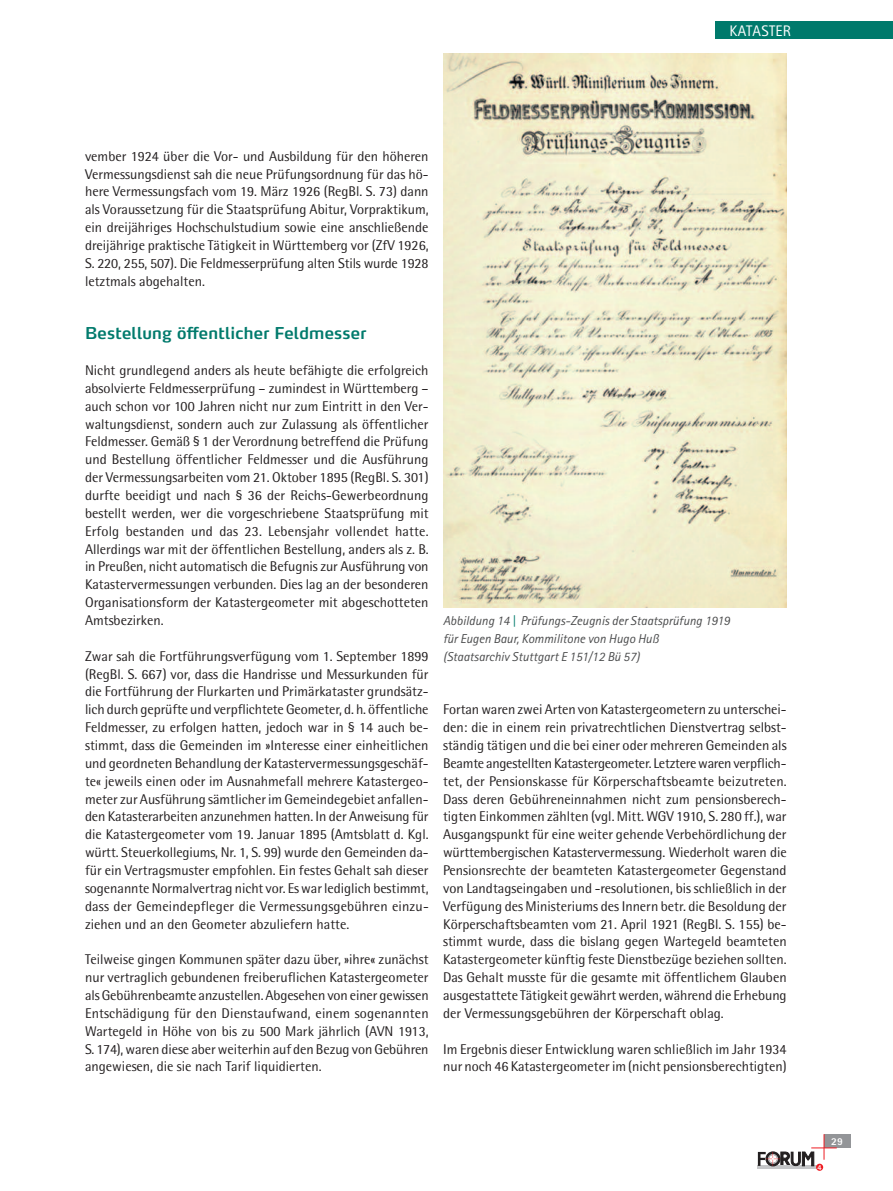
<style>
.page{position:relative;width:893px;height:1191px;background:#fff}
.page>*{position:absolute;margin:0;border:0;box-sizing:border-box;transform-origin:0 0}
.t1{font:600 16.2px "Max";letter-spacing:.01em;color:#007a6c}
.t2{font:15.3px "Rotis Sans Serif";letter-spacing:.02em;color:#fff}
.t3{font:14.1px/17.9px "Rotis Semi Sans";color:#231f20;text-align:justify}
.t4{font:italic 12.9px/17.9px "Rotis Sans Serif";color:#4b4c4d}
.t5{font:800 10.5px "Rotis Sans Serif";color:#fff}
.t6{font:800 7.5px "Rotis Sans Serif";color:#fff}
.s1{color:#007a6c}
</style>
<div class="page">
<div style="left:824px;top:1134px;width:26px;height:14px;background:#939598"></div>
<hr style="left:758px;top:1165px;width:60px;height:3px;background:#c5c6c8">
<div style="left:816px;top:1163px;width:7px;height:7px;background:#ee1d23;border-radius:50%"></div>
<svg style="left:758px;top:1134px;width:79px;height:32px"></svg>
<div style="left:715px;top:21px;width:178px;height:18px;background:#007a6c"></div>
<img style="left:443px;top:54px;width:344px;height:553px">
<p class="t2" style="left:729px;top:25px;width:63px">KATASTER</p>
<p class="t3" style="left:85px;top:148px;width:345px">vember 1924 über die Vor- und Ausbildung für den höheren Vermessungsdienst sah die neue Prüfungsordnung für das hö&shy;here Vermessungsfach vom 19. März 1926 (RegBl. S. 73) dann als Voraussetzung für die Staatsprüfung Abitur, Vorpraktikum, ein dreijähriges Hochschulstudium sowie eine anschließende dreijährige praktische Tätigkeit in Württemberg vor (ZfV 1926, S. 220, 255, 507). Die Feldmesserprüfung alten Stils wurde 1928 letztmals abgehalten.</p>
<p class="t1" style="left:85px;top:327px;width:283px">Bestellung öffentlicher Feldmesser</p>
<p class="t3" style="left:85px;top:363px;width:345px">Nicht grundlegend anders als heute befähigte die erfolgreich absolvierte Feldmesserprüfung – zumindest in Württemberg – auch schon vor 100 Jahren nicht nur zum Eintritt in den Ver&shy;waltungsdienst, sondern auch zur Zulassung als öffentlicher Feldmesser. Gemäß § 1 der Verordnung betreffend die Prüfung und Bestellung öffentlicher Feldmesser und die Ausführung der Vermessungsarbeiten vom 21. Oktober 1895 (RegBl. S. 301) durfte beeidigt und nach § 36 der Reichs-Gewerbeordnung bestellt werden, wer die vorgeschriebene Staatsprüfung mit Erfolg bestanden und das 23. Lebensjahr vollendet hatte.<br>Allerdings war mit der öffentlichen Bestellung, anders als z. B. in Preußen, nicht automatisch die Befugnis zur Ausführung von Katastervermessungen verbunden. Dies lag an der besonderen Organisationsform der Katastergeometer mit abgeschotteten Amtsbezirken.</p>
<p class="t3" style="left:85px;top:648px;width:345px">Zwar sah die Fortführungsverfügung vom 1. September 1899 (RegBl. S. 667) vor, dass die Handrisse und Messurkunden für die Fortführung der Flurkarten und Primärkataster grundsätz&shy;lich durch geprüfte und verpflichtete Geometer, d. h. öffentliche Feldmesser, zu erfolgen hatten, jedoch war in § 14 auch be&shy;stimmt, dass die Gemeinden im »Interesse einer einheitlichen und geordneten Behandlung der Katastervermessungsgeschäf&shy;te« jeweils einen oder im Ausnahmefall mehrere Katastergeo&shy;meter zur Ausführung sämtlicher im Gemeindegebiet anfallen&shy;den Katasterarbeiten anzunehmen hatten. In der Anweisung für die Katastergeometer vom 19. Januar 1895 (Amtsblatt d. Kgl. württ. Steuerkollegiums, Nr. 1, S. 99) wurde den Gemeinden da&shy;für ein Vertragsmuster empfohlen. Ein festes Gehalt sah dieser sogenannte Normalvertrag nicht vor. Es war lediglich bestimmt, dass der Gemeindepfleger die Vermessungsgebühren einzu&shy;ziehen und an den Geometer abzuliefern hatte.</p>
<p class="t3" style="left:85px;top:952px;width:345px">Teilweise gingen Kommunen später dazu über, »ihre« zunächst nur vertraglich gebundenen freiberuflichen Katastergeometer als Gebührenbeamte anzustellen. Abgesehen von einer gewissen Entschädigung für den Dienstaufwand, einem sogenannten Wartegeld in Höhe von bis zu 500 Mark jährlich (AVN 1913, S. 174),waren diese aber weiterhin auf den Bezug von Gebühren angewiesen, die sie nach Tarif liquidierten.</p>
<p class="t4" style="left:443px;top:613px;width:288px">Abbildung 14 <span class="s1">|</span> Prüfungs-Zeugnis der Staatsprüfung 1919 für Eugen Baur, Kommilitone von Hugo Huß<br>(Staatsarchiv Stuttgart E 151/12 Bü 57)</p>
<p class="t3" style="left:443px;top:702px;width:345px">Fortan waren zwei Arten von Katastergeometern zu unterschei&shy;den: die in einem rein privatrechtlichen Dienstvertrag selbst&shy;ständig tätigen und die bei einer oder mehreren Gemeinden als Beamte angestelltenKatastergeometer. Letzterewarenverpflich&shy;tet, der Pensionskasse für Körperschaftsbeamte beizutreten.<br>Dass deren Gebühreneinnahmen nicht zum pensionsberech&shy;tigten Einkommen zählten (vgl. Mitt. WGV 1910, S. 280 ff.), war Ausgangspunkt für eine weiter gehende Verbehördlichung der württembergischen Katastervermessung. Wiederholt waren die Pensionsrechte der beamteten Katastergeometer Gegenstand von Landtagseingaben und -resolutionen, bis schließlich in der Verfügung des Ministeriums des Innern betr. die Besoldung der Körperschaftsbeamten vom 21. April 1921 (RegBl. S. 155) be&shy;stimmt wurde, dass die bislang gegen Wartegeld beamteten Katastergeometer künftig feste Dienstbezüge beziehen sollten.<br>Das Gehalt musste für die gesamte mit öffentlichem Glauben ausgestattete Tätigkeit gewährt werden, während die Erhebung der Vermessungsgebühren der Körperschaft oblag.</p>
<p class="t3" style="left:443px;top:1041px;width:345px">Im Ergebnis dieser Entwicklung waren schließlich im Jahr 1934 nur noch 46 Katastergeometer im (nicht pensionsberechtigten)</p>
<p class="t6" style="left:817px;top:1164px;width:6px">4</p>
<p class="t5" style="left:831px;top:1137px;width:13px">29</p>
</div>
